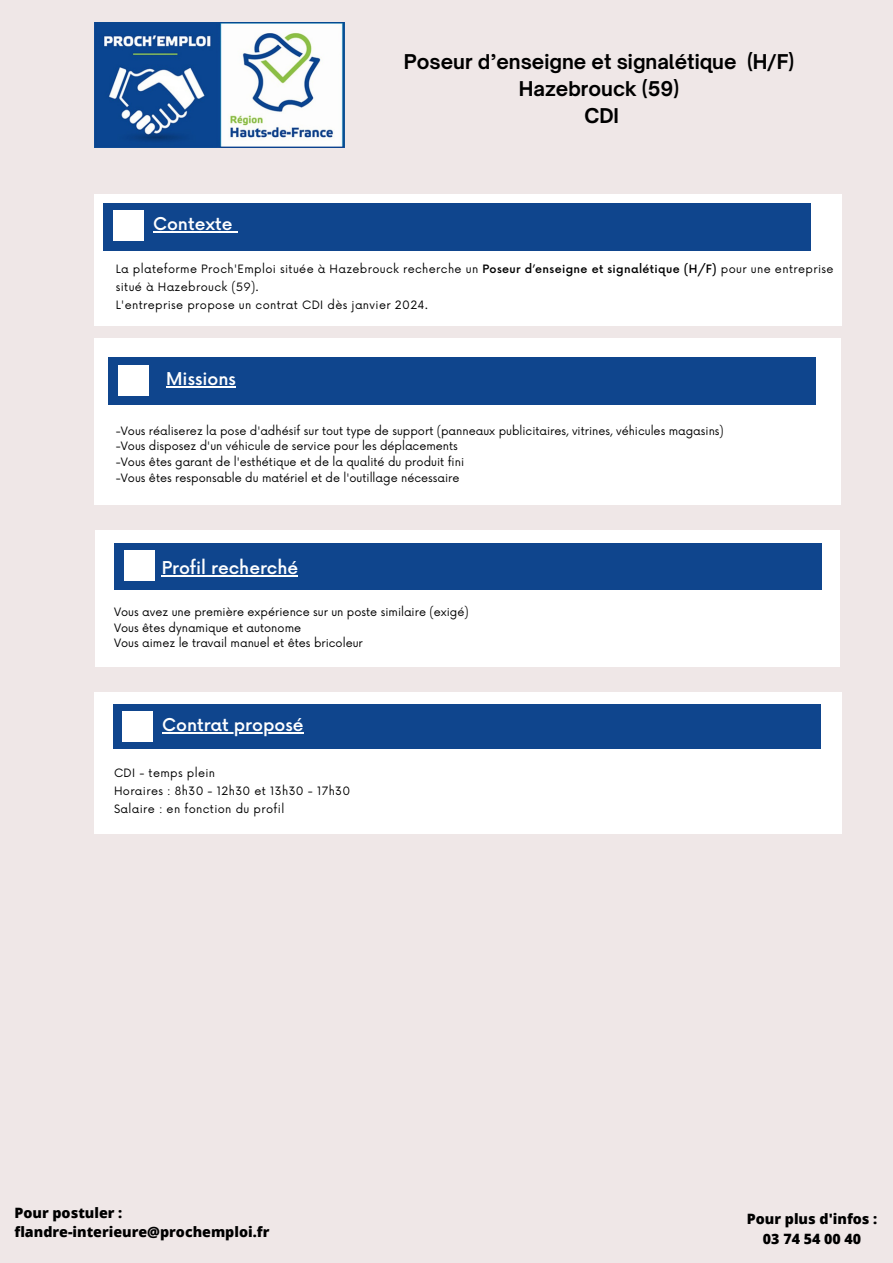
<style>
.page{position:relative;width:893px;height:1263px;background:#efe7e7}
.page>*{position:absolute;margin:0;border:0;box-sizing:border-box;transform-origin:0 0}
.t1{font:700 19.5px "Open Sauce One";color:#000}
.t2{font:500 17.25px "Now";color:#fff}
.t3{font:800 14.25px "Open Sans";color:#000}
.t4{font:11.25px "Now";color:#000}
.t5{font:11.25px/18px "Now";letter-spacing:.035em;color:#000}
.s1{font-weight:500}
</style>
<div class="page">
<div style="left:94px;top:338px;width:746px;height:166px;background:#fff"></div>
<div style="left:95px;top:194px;width:747px;height:132px;background:#fff"></div>
<div style="left:104px;top:204px;width:707px;height:47px;background:#0f458d"></div>
<div style="left:113px;top:210px;width:31px;height:31px;background:#fff"></div>
<div style="left:108px;top:357px;width:708px;height:47px;background:#0f458d"></div>
<div style="left:118px;top:365px;width:31px;height:31px;background:#fff"></div>
<img style="left:94px;top:22px;width:250px;height:125px">
<hr style="left:153px;top:231px;width:79px;height:2px;background:#fff">
<svg style="left:232px;top:231px;width:6px;height:2px"></svg>
<hr style="left:166px;top:386px;width:70px;height:2px;background:#fff">
<div style="left:95px;top:530px;width:744px;height:136px;background:#fff"></div>
<div style="left:114px;top:543px;width:708px;height:47px;background:#0f458d"></div>
<hr style="left:162px;top:575px;width:136px;height:1px;background:#fff">
<div style="left:124px;top:550px;width:30px;height:31px;background:#fff"></div>
<div style="left:95px;top:692px;width:747px;height:142px;background:#fff"></div>
<div style="left:113px;top:705px;width:708px;height:44px;background:#0f458d"></div>
<hr style="left:162px;top:732px;width:141px;height:2px;background:#fff">
<div style="left:122px;top:711px;width:31px;height:31px;background:#fff"></div>
<p class="t2" style="left:153px;top:214px;width:81px">Contexte</p>
<p class="t1" style="left:404px;top:49px;width:392px">Poseur d’enseigne et signalétique (H/F)</p>
<p class="t1" style="left:519px;top:76px;width:162px">Hazebrouck (59)</p>
<p class="t1" style="left:584px;top:103px;width:36px">CDI</p>
<p class="t5" style="left:116px;top:260px;width:719px">La plateforme Proch'Emploi située à Hazebrouck recherche un <span class="s1">Poseur d’enseigne et signalétique (H/F)</span> pour une entreprise situé à Hazebrouck (59).</p>
<p class="t5" style="left:116px;top:296px;width:313px">L'entreprise propose un contrat CDI dès janvier 2024.</p>
<p class="t2" style="left:166px;top:370px;width:71px">Missions</p>
<p class="t4" style="left:116px;top:424px;width:609px">-Vous réaliserez la pose d'adhésif sur tout type de support (panneaux publicitaires, vitrines, véhicules magasins)</p>
<p class="t4" style="left:116px;top:440px;width:344px">-Vous disposez d'un véhicule de service pour les déplacements</p>
<p class="t4" style="left:116px;top:456px;width:350px">-Vous êtes garant de l'esthétique et de la qualité du produit fini</p>
<p class="t4" style="left:116px;top:471px;width:345px">-Vous êtes responsable du matériel et de l'outillage nécessaire</p>
<p class="t2" style="left:162px;top:558px;width:138px">Profil recherché</p>
<p class="t4" style="left:114px;top:605px;width:356px">Vous avez une première expérience sur un poste similaire (exigé)</p>
<p class="t4" style="left:114px;top:621px;width:189px">Vous êtes dynamique et autonome</p>
<p class="t4" style="left:114px;top:637px;width:250px">Vous aimez le travail manuel et êtes bricoleur</p>
<p class="t2" style="left:162px;top:716px;width:143px">Contrat proposé</p>
<p class="t5" style="left:114px;top:764px;width:103px">CDI - temps plein</p>
<p class="t5" style="left:114px;top:782px;width:238px">Horaires : 8h30 - 12h30 et 13h30 - 17h30</p>
<p class="t5" style="left:114px;top:800px;width:172px">Salaire : en fonction du profil</p>
<p class="t3" style="left:14px;top:1202px;width:109px">Pour postuler :</p>
<p class="t3" style="left:14px;top:1222px;width:256px">flandre-interieure@prochemploi.fr</p>
<p class="t3" style="left:747px;top:1209px;width:132px">Pour plus d'infos :</p>
<p class="t3" style="left:763px;top:1229px;width:100px">03 74 54 00 40</p>
</div>
